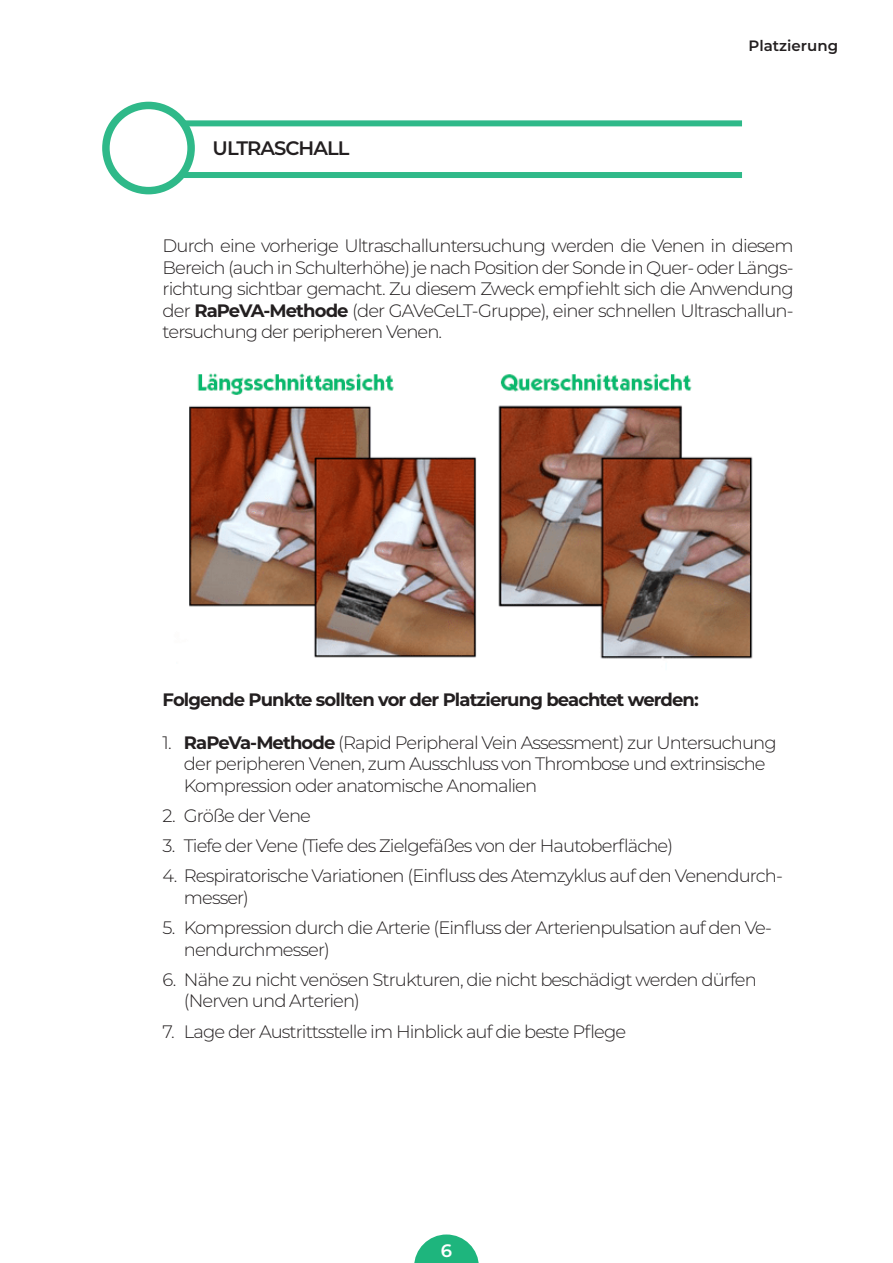
<style>
.page{position:relative;width:893px;height:1263px;background:#fff}
.page>*{position:absolute;margin:0;border:0;box-sizing:border-box;transform-origin:0 0}
.t1{font:600 19.5px "Montserrat";letter-spacing:-.05em;color:#231f20}
.t2{font:300 18px/21.6px "Montserrat";letter-spacing:-.05em;color:#231f20}
.t3{font:700 18px "Montserrat";letter-spacing:-.05em;color:#231f20}
.t4{font:600 18px "Montserrat";color:#fff}
.t5{font:600 15px "Montserrat";color:#231f20}
.s1{font-weight:700}
</style>
<div class="page">
<svg style="left:414px;top:1234px;width:65px;height:29px"></svg>
<div style="left:102px;top:102px;width:93px;height:92px;border:8px solid #2fb989;border-radius:50%"></div>
<div style="left:184px;top:120px;width:558px;height:6px;background:#2fb989"></div>
<div style="left:184px;top:172px;width:558px;height:6px;background:#2fb989"></div>
<img style="left:189px;top:373px;width:564px;height:286px">
<p class="t1" style="left:213px;top:134px;width:138px">ULTRASCHALL</p>
<p class="t5" style="left:748px;top:35px;width:91px">Platzierung</p>
<p class="t2" style="left:163px;top:234px;width:632px;text-align:justify">Durch eine vorherige Ultraschalluntersuchung werden die Venen in diesem Bereich (auch in Schulterhöhe) je nach Position der Sonde in Quer- oder Längs&shy;richtung sichtbar gemacht. Zu diesem Zweck empfiehlt sich die Anwendung der <span class="s1">RaPeVA-Methode</span> (der GAVeCeLT-Gruppe), einer schnellen Ultraschallun&shy;tersuchung der peripheren Venen.</p>
<p class="t3" style="left:163px;top:686px;width:538px">Folgende Punkte sollten vor der Platzierung beachtet werden:</p>
<p class="t2" style="left:184px;top:731px;width:594px;text-indent:-21px">1. <span class="s1">RaPeVa-Methode</span> (Rapid Peripheral Vein Assessment) zur Untersuchung der peripheren Venen, zum Ausschluss von Thrombose und extrinsische<br>Kompression oder anatomische Anomalien</p>
<p class="t2" style="left:163px;top:804px;width:150px">2. Größe der Vene</p>
<p class="t2" style="left:163px;top:834px;width:512px">3. Tiefe der Vene (Tiefe des Zielgefäßes von der Hautoberfläche)</p>
<p class="t2" style="left:184px;top:865px;width:600px;text-indent:-21px">4. Respiratorische Variationen (Einfluss des Atemzyklus auf den Venendurch&shy;messer)</p>
<p class="t2" style="left:184px;top:916px;width:590px;text-indent:-21px">5. Kompression durch die Arterie (Einfluss der Arterienpulsation auf den Ve&shy;nendurchmesser)</p>
<p class="t2" style="left:184px;top:968px;width:574px;text-indent:-21px">6. Nähe zu nicht venösen Strukturen, die nicht beschädigt werden dürfen (Nerven und Arterien)</p>
<p class="t2" style="left:163px;top:1020px;width:465px">7. Lage der Austrittsstelle im Hinblick auf die beste Pflege</p>
<p class="t4" style="left:441px;top:1238px;width:13px">6</p>
</div>
